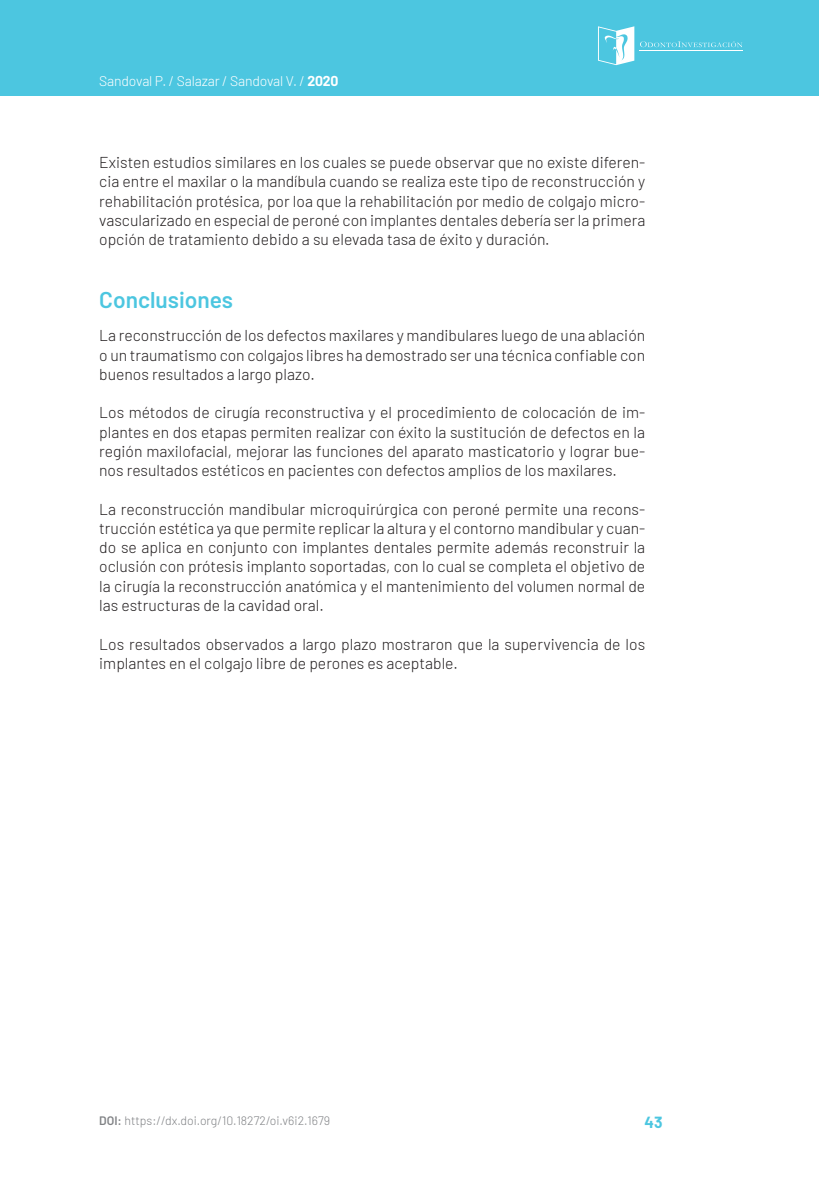
<style>
.page{position:relative;width:819px;height:1191px;background:#fff}
.page>*{position:absolute;margin:0;border:0;box-sizing:border-box;transform-origin:0 0}
.t1{font:600 22.75px "Barlow";color:#4cc6e0}
.t2{font:300 15.75px/19.2px "Barlow";color:#231f20;text-align:justify}
.t3{font:700 15.75px "Barlow";color:#4cc6e0}
.t4{font:300 14px "Barlow";letter-spacing:-.01em;color:#fff}
.t5{font:300 12.25px "Barlow";color:#808285}
.s1{font-weight:700}
.s2{font-weight:600}
</style>
<div class="page">
<div style="left:0;top:0;width:819px;height:96px;background:#4cc6e0"></div>
<svg style="left:640px;top:41px;width:102px;height:6px"></svg>
<hr style="left:639px;top:50px;width:104px;height:1px;background:#fff">
<svg style="left:598px;top:26px;width:36px;height:39px"></svg>
<p class="t4" style="left:99px;top:71px;width:241px">Sandoval P. / Salazar / Sandoval V. / <span class="s1">2020</span></p>
<p class="t2" style="left:99px;top:152px;width:547px">Existen estudios similares en los cuales se puede observar que no existe diferen&shy;cia entre el maxilar o la mandíbula cuando se realiza este tipo de reconstrucción y rehabilitación protésica, por loa que la rehabilitación por medio de colgajo micro&shy;vascularizado en especial de peroné con implantes dentales debería ser la primera opción de tratamiento debido a su elevada tasa de éxito y duración.</p>
<h1 class="t1" style="left:99px;top:283px;width:135px">Conclusiones</h1>
<p class="t2" style="left:99px;top:325px;width:547px">La reconstrucción de los defectos maxilares y mandibulares luego de una ablación o un traumatismo con colgajos libres ha demostrado ser una técnica confiable con buenos resultados a largo plazo.</p>
<p class="t2" style="left:99px;top:402px;width:547px">Los métodos de cirugía reconstructiva y el procedimiento de colocación de im&shy;plantes en dos etapas permiten realizar con éxito la sustitución de defectos en la región maxilofacial, mejorar las funciones del aparato masticatorio y lograr bue&shy;nos resultados estéticos en pacientes con defectos amplios de los maxilares.</p>
<p class="t2" style="left:99px;top:498px;width:547px">La reconstrucción mandibular microquirúrgica con peroné permite una recons&shy;trucción estética ya que permite replicar la altura y el contorno mandibular y cuan&shy;do se aplica en conjunto con implantes dentales permite además reconstruir la oclusión con prótesis implanto soportadas, con lo cual se completa el objetivo de la cirugía la reconstrucción anatómica y el mantenimiento del volumen normal de las estructuras de la cavidad oral.</p>
<p class="t2" style="left:99px;top:633px;width:547px">Los resultados observados a largo plazo mostraron que la supervivencia de los implantes en el colgajo libre de perones es aceptable.</p>
<p class="t5" style="left:99px;top:1111px;width:232px"><span class="s2">DOI:</span> https://dx.doi.org/10.18272/oi.v6i2.1679</p>
<p class="t3" style="left:644px;top:1110px;width:20px">43</p>
</div>
